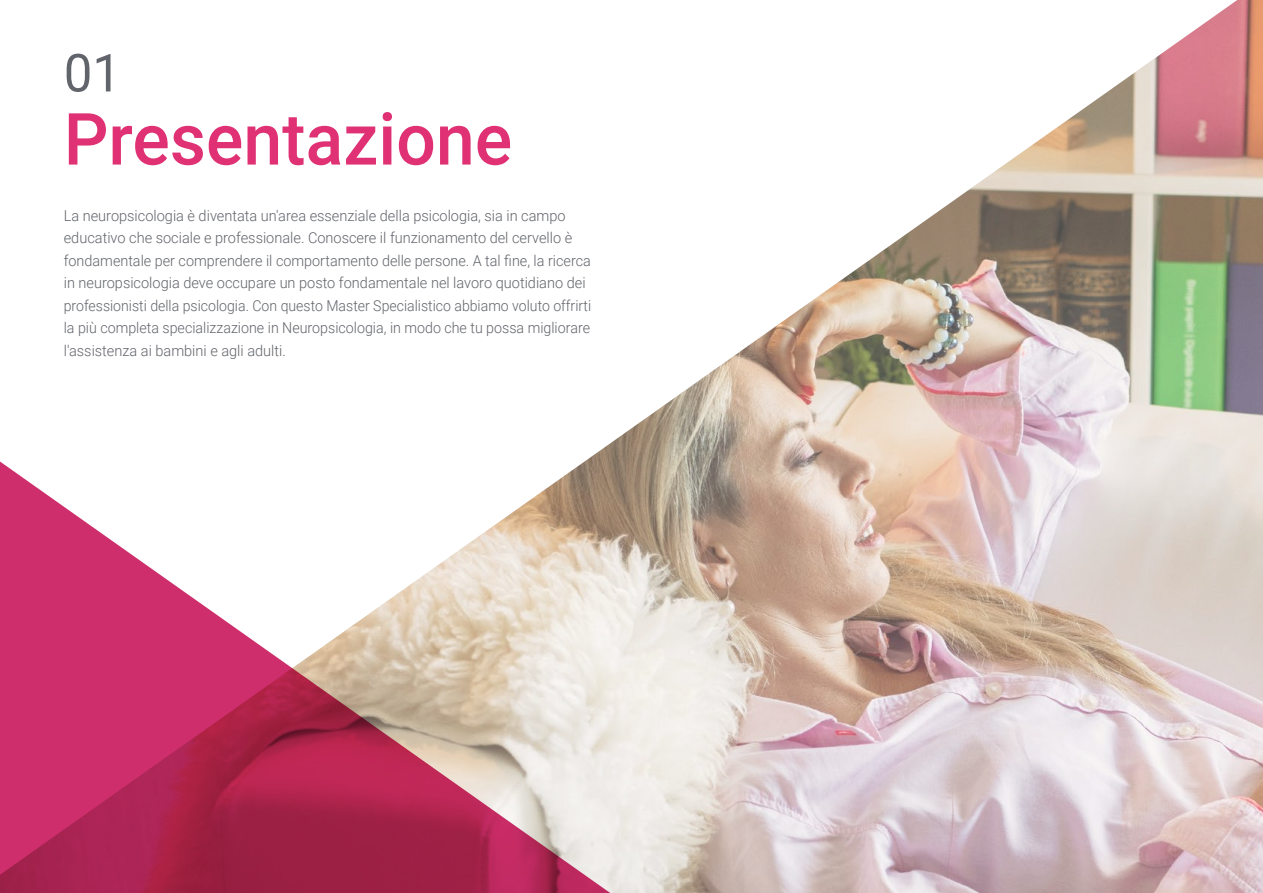
<style>
.page{position:relative;width:1263px;height:893px;background:#fff}
.page>*{position:absolute;margin:0;border:0;box-sizing:border-box;transform-origin:0 0}
.t1{font:500 72px "Roboto";color:#df3174}
.t2{font:52.5px "Roboto";color:#61646a}
.t3{font:300 15px/22.5px "Roboto";color:#61646a}
</style>
<div class="page">
<img style="left:606px;top:0;width:657px;height:893px">
<svg style="left:0;top:446px;width:640px;height:447px"></svg>
<h2 class="t2" style="left:64px;top:36px;width:59px">01</h2>
<h1 class="t1" style="left:64px;top:89px;width:450px">Presentazione</h1>
<p class="t3" style="left:64px;top:204px;width:529px">La neuropsicologia è diventata un'area essenziale della psicologia, sia in campo educativo che sociale e professionale. Conoscere il funzionamento del cervello è fondamentale per comprendere il comportamento delle persone. A tal fine, la ricerca in neuropsicologia deve occupare un posto fondamentale nel lavoro quotidiano dei professionisti della psicologia. Con questo Master Specialistico abbiamo voluto offrirti la più completa specializzazione in Neuropsicologia, in modo che tu possa migliorare l'assistenza ai bambini e agli adulti.</p>
</div>
